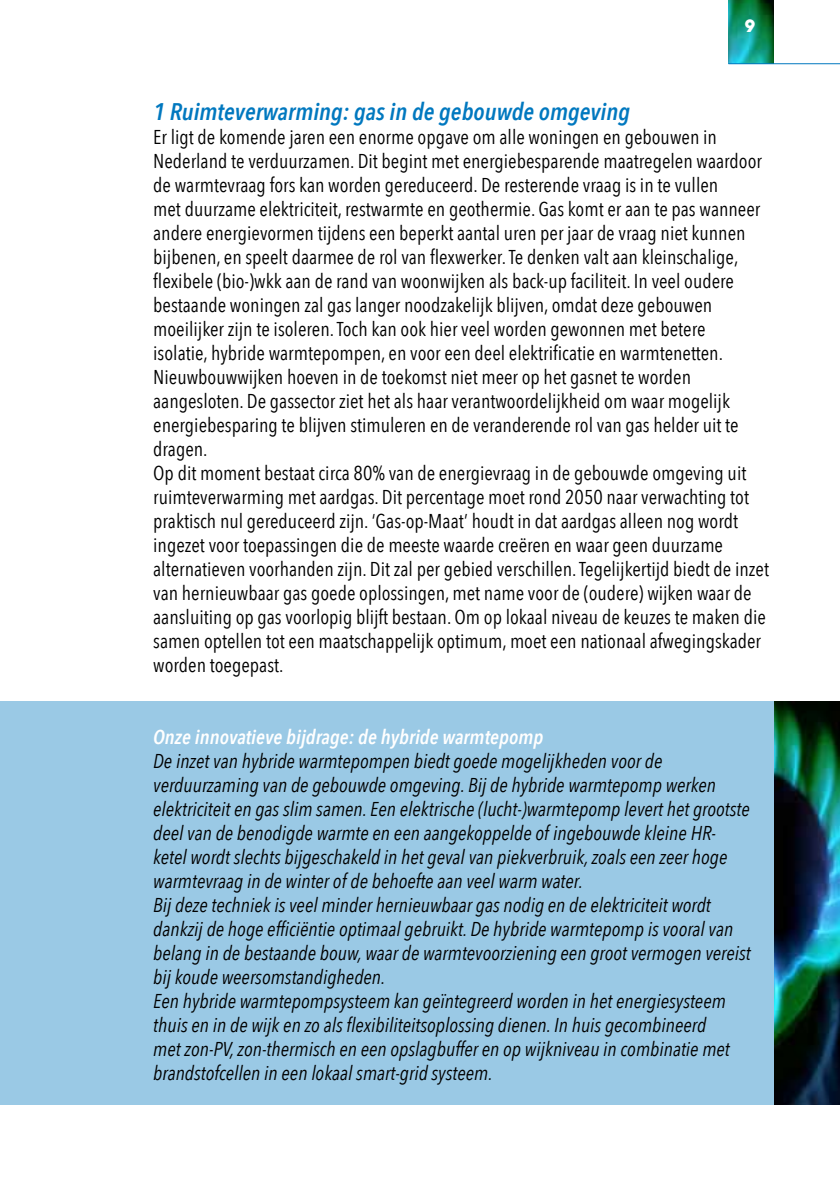
<style>
.page{position:relative;width:840px;height:1191px;background:#fff}
.page>*{position:absolute;margin:0;border:0;box-sizing:border-box;transform-origin:0 0}
.t1{font:italic 600 24px "Avenir Next Condensed";color:#0078bf}
.t2{font:20px/24px "Avenir Next Condensed";color:#000}
.t3{font:italic 20px/24px "Avenir Next Condensed";color:#000}
.t4{font:italic 600 20px "Avenir Next Condensed";color:#fff}
.t5{font:700 16px "Lulo Clean W01 One";color:#fff}
</style>
<div class="page">
<img style="left:728px;top:0;width:45px;height:63px">
<hr style="left:728px;top:63px;width:111px;height:1px;background:#0078bf">
<div style="left:0;top:701px;width:839px;height:403px;background:#9ac9e5"></div>
<img style="left:774px;top:701px;width:65px;height:403px">
<p class="t5" style="left:744px;top:15px;width:16px">9</p>
<p class="t1" style="left:153px;top:97px;width:478px">1 Ruimteverwarming: gas in de gebouwde omgeving</p>
<p class="t2" style="left:153px;top:124px;width:617px">Er ligt de komende jaren een enorme opgave om alle woningen en gebouwen in Nederland te verduurzamen. Dit begint met energiebesparende maatregelen waardoor de warmtevraag fors kan worden gereduceerd. De resterende vraag is in te vullen<br>met duurzame elektriciteit, restwarmte en geothermie. Gas komt er aan te pas wanneer andere energievormen tijdens een beperkt aantal uren per jaar de vraag niet kunnen bijbenen, en speelt daarmee de rol van flexwerker. Te denken valt aan kleinschalige, flexibele (bio-)wkk aan de rand van woonwijken als back-up faciliteit. In veel oudere bestaande woningen zal gas langer noodzakelijk blijven, omdat deze gebouwen moeilijker zijn te isoleren. Toch kan ook hier veel worden gewonnen met betere<br>isolatie, hybride warmtepompen, en voor een deel elektrificatie en warmtenetten.<br>Nieuwbouwwijken hoeven in de toekomst niet meer op het gasnet te worden aangesloten. De gassector ziet het als haar verantwoordelijkheid om waar mogelijk energiebesparing te blijven stimuleren en de veranderende rol van gas helder uit te dragen.<br>Op dit moment bestaat circa 80% van de energievraag in de gebouwde omgeving uit ruimteverwarming met aardgas. Dit percentage moet rond 2050 naar verwachting tot praktisch nul gereduceerd zijn. ‘Gas-op-Maat’ houdt in dat aardgas alleen nog wordt ingezet voor toepassingen die de meeste waarde creëren en waar geen duurzame alternatieven voorhanden zijn. Dit zal per gebied verschillen. Tegelijkertijd biedt de inzet van hernieuwbaar gas goede oplossingen, met name voor de (oudere) wijken waar de aansluiting op gas voorlopig blijft bestaan. Om op lokaal niveau de keuzes te maken die samen optellen tot een maatschappelijk optimum, moet een nationaal afwegingskader worden toegepast.</p>
<p class="t4" style="left:153px;top:725px;width:391px">Onze innovatieve bijdrage: de hybride warmtepomp</p>
<p class="t3" style="left:153px;top:749px;width:598px">De inzet van hybride warmtepompen biedt goede mogelijkheden voor de verduurzaming van de gebouwde omgeving. Bij de hybride warmtepomp werken elektriciteit en gas slim samen. Een elektrische (lucht-)warmtepomp levert het grootste deel van de benodigde warmte en een aangekoppelde of ingebouwde kleine HR&shy;ketel wordt slechts bijgeschakeld in het geval van piekverbruik, zoals een zeer hoge warmtevraag in de winter of de behoefte aan veel warm water.<br>Bij deze techniek is veel minder hernieuwbaar gas nodig en de elektriciteit wordt dankzij de hoge efficiëntie optimaal gebruikt. De hybride warmtepomp is vooral van belang in de bestaande bouw, waar de warmtevoorziening een groot vermogen vereist bij koude weersomstandigheden.<br>Een hybride warmtepompsysteem kan geïntegreerd worden in het energiesysteem thuis en in de wijk en zo als flexibiliteitsoplossing dienen. In huis gecombineerd<br>met zon-PV, zon-thermisch en een opslagbuffer en op wijkniveau in combinatie met brandstofcellen in een lokaal smart-grid systeem.</p>
</div>
